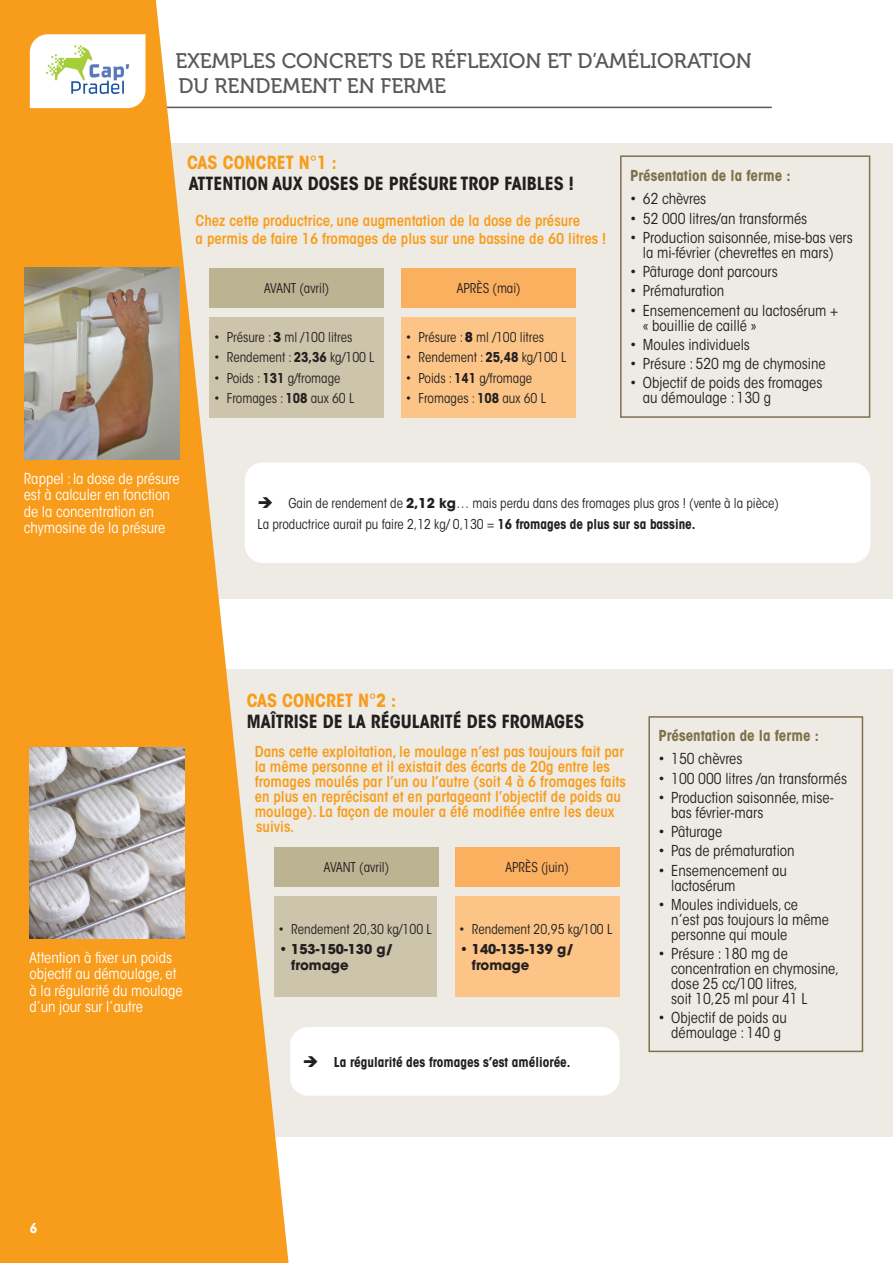
<style>
.page{position:relative;width:893px;height:1263px;background:#fff}
.page>*{position:absolute;margin:0;border:0;box-sizing:border-box;transform-origin:0 0}
.t1{font:21px/25.2px "Museo 500";color:#57585a}
.t2{font:700 condensed 18px "ITC Avant Garde Std";color:#231f20}
.t3{font:700 condensed 18px "ITC Avant Garde Std";color:#f89c1c}
.t4{font:condensed 15px/15px "ITC Avant Garde Std";color:#231f20}
.t5{font:600 condensed 15px/15px "ITC Avant Garde Std";color:#f89c1c}
.t6{font:condensed 15px/16.5px "ITC Avant Garde Std";color:#fff}
.t7{font:700 condensed 15px "ITC Avant Garde Std";color:#7f714c}
.t8{font:condensed 13.5px "ITC Avant Garde Std";color:#231f20}
.t9{font:700 13.5px/16.2px "ITC Avant Garde Std";color:#231f20}
.t10{font:700 condensed 13.5px "ITC Avant Garde Std";color:#231f20}
.t11{font:700 condensed 13.5px "ITC Avant Garde Std";color:#fff}
.s1{font-weight:700;font-stretch:normal}
.s2{font-weight:700}
</style>
<div class="page">
<div style="left:0;top:144px;width:893px;height:454px;background:#eeebe4"></div>
<div style="left:620px;top:155px;width:250px;height:263px;border:2px solid #7f714c"></div>
<div style="left:210px;top:317px;width:174px;height:101px;background:#ccc4ab"></div>
<div style="left:401px;top:317px;width:175px;height:101px;background:#fcc587"></div>
<div style="left:245px;top:462px;width:625px;height:101px;background:#fff;border-radius:18px"></div>
<div style="left:210px;top:268px;width:174px;height:40px;background:#bcb392"></div>
<div style="left:401px;top:268px;width:175px;height:40px;background:#fab05f"></div>
<div style="left:0;top:669px;width:893px;height:467px;background:#eeebe4"></div>
<div style="left:648px;top:716px;width:215px;height:336px;border:2px solid #7f714c"></div>
<div style="left:290px;top:1027px;width:330px;height:69px;background:#fff;border-radius:18px"></div>
<hr style="left:145px;top:107px;width:627px;height:1px;background:#57585a">
<svg style="left:0;top:0;width:289px;height:1263px;fill:#f89c1c"></svg>
<svg style="left:30px;top:34px;width:115px;height:74px"></svg>
<img style="left:39px;top:40px;width:98px;height:65px">
<img style="left:24px;top:268px;width:155px;height:191px">
<img style="left:30px;top:747px;width:155px;height:191px">
<div style="left:274px;top:897px;width:163px;height:100px;background:#ccc4ab"></div>
<div style="left:455px;top:897px;width:164px;height:100px;background:#fcc587"></div>
<div style="left:274px;top:847px;width:165px;height:40px;background:#bcb392"></div>
<div style="left:455px;top:847px;width:164px;height:40px;background:#fab05f"></div>
<p class="t1" style="left:175px;top:48px;width:578px">EXEMPLES CONCRETS DE RÉFLEXION ET D’AMÉLIORATION<br>DU RENDEMENT EN FERME</p>
<p class="t3" style="left:187px;top:151px;width:151px">CAS CONCRET N°1 :</p>
<p class="t2" style="left:189px;top:172px;width:387px">ATTENTION AUX DOSES DE PRÉSURE TROP FAIBLES !</p>
<p class="t7" style="left:630px;top:166px;width:162px">Présentation de la ferme :</p>
<p class="t4" style="left:630px;top:192px;width:78px">• 62 chèvres</p>
<p class="t4" style="left:630px;top:211px;width:179px">• 52 000 litres/an transformés</p>
<p class="t4" style="left:630px;top:230px;width:224px;text-align:center">• Production saisonnée, mise-bas vers la mi-février (chevrettes en mars)</p>
<p class="t4" style="left:630px;top:264px;width:149px">• Pâturage dont parcours</p>
<p class="t4" style="left:630px;top:284px;width:96px">• Prématuration</p>
<p class="t4" style="left:643px;top:303px;width:197px;text-indent:-13px">• Ensemencement au lactosérum + « bouillie de caillé »</p>
<p class="t4" style="left:630px;top:337px;width:121px">• Moules individuels</p>
<p class="t4" style="left:630px;top:356px;width:197px">• Présure : 520 mg de chymosine</p>
<p class="t4" style="left:643px;top:376px;width:181px;text-indent:-13px">• Objectif de poids des fromages au démoulage : 130 g</p>
<p class="t5" style="left:196px;top:211px;width:412px;line-height:18px">Chez cette productrice, une augmentation de la dose de présure<br>a permis de faire 16 fromages de plus sur une bassine de 60 litres !</p>
<p class="t8" style="left:264px;top:280px;width:67px">AVANT (avril)</p>
<p class="t8" style="left:457px;top:280px;width:65px">APRÈS (mai)</p>
<p class="t8" style="left:214px;top:329px;width:140px">• Présure : <span class="s1">3</span> ml /100 litres</p>
<p class="t8" style="left:214px;top:349px;width:162px">• Rendement : <span class="s2">23,36</span> kg/100 L</p>
<p class="t8" style="left:214px;top:370px;width:128px">• Poids : <span class="s2">131</span> g/fromage</p>
<p class="t8" style="left:214px;top:390px;width:142px">• Fromages : <span class="s2">108</span> aux 60 L</p>
<p class="t8" style="left:406px;top:329px;width:140px">• Présure : <span class="s1">8</span> ml /100 litres</p>
<p class="t8" style="left:406px;top:349px;width:162px">• Rendement : <span class="s2">25,48</span> kg/100 L</p>
<p class="t8" style="left:406px;top:370px;width:128px">• Poids : <span class="s2">141</span> g/fromage</p>
<p class="t8" style="left:406px;top:390px;width:142px">• Fromages : <span class="s2">108</span> aux 60 L</p>
<p class="t6" style="left:24px;top:470px;width:157px">Rappel : la dose de présure est à calculer en fonction de la concentration en chymosine de la présure</p>
<p class="t8" style="left:257px;top:495px;width:523px">➔ Gain de rendement de <span class="s1">2,12 kg</span>… mais perdu dans des fromages plus gros ! (vente à la pièce)</p>
<p class="t8" style="left:257px;top:516px;width:440px">La productrice aurait pu faire 2,12 kg/ 0,130 = <span class="s2">16 fromages de plus sur sa bassine.</span></p>
<p class="t6" style="left:29px;top:949px;width:155px">Attention à fixer un poids objectif au démoulage, et à la régularité du moulage d’un jour sur l’autre</p>
<p class="t11" style="left:30px;top:1220px;width:9px">6</p>
<p class="t3" style="left:247px;top:688px;width:151px">CAS CONCRET N°2 :</p>
<p class="t2" style="left:247px;top:710px;width:339px">MAÎTRISE DE LA RÉGULARITÉ DES FROMAGES</p>
<p class="t5" style="left:255px;top:744px;width:373px">Dans cette exploitation, le moulage n’est pas toujours fait par la même personne et il existait des écarts de 20g entre les fromages moulés par l’un ou l’autre (soit 4 à 6 fromages faits en plus en reprécisant et en partageant l’objectif de poids au moulage). La façon de mouler a été modifiée entre les deux suivis.</p>
<p class="t8" style="left:324px;top:859px;width:67px">AVANT (avril)</p>
<p class="t8" style="left:505px;top:859px;width:65px">APRÈS (juin)</p>
<p class="t8" style="left:279px;top:920px;width:155px">• Rendement 20,30 kg/100 L</p>
<p class="t9" style="left:291px;top:941px;width:104px;text-indent:-13px">• 153-150-130 g/ fromage</p>
<p class="t8" style="left:459px;top:920px;width:155px">• Rendement 20,95 kg/100 L</p>
<p class="t9" style="left:472px;top:941px;width:104px;text-indent:-13px">• 140-135-139 g/ fromage</p>
<p class="t10" style="left:303px;top:1053px;width:269px">➔ La régularité des fromages s’est améliorée.</p>
<p class="t7" style="left:658px;top:726px;width:162px">Présentation de la ferme :</p>
<p class="t4" style="left:658px;top:751px;width:86px">• 150 chèvres</p>
<p class="t4" style="left:658px;top:771px;width:190px">• 100 000 litres /an transformés</p>
<p class="t4" style="left:671px;top:790px;width:164px;text-indent:-13px">• Production saisonnée, mise&shy;bas février-mars</p>
<p class="t4" style="left:658px;top:824px;width:65px">• Pâturage</p>
<p class="t4" style="left:658px;top:844px;width:138px">• Pas de prématuration</p>
<p class="t4" style="left:671px;top:863px;width:117px;text-indent:-13px">• Ensemencement au lactosérum</p>
<p class="t4" style="left:671px;top:897px;width:159px;text-indent:-13px">• Moules individuels, ce n’est pas toujours la même personne qui moule</p>
<p class="t4" style="left:671px;top:946px;width:169px;text-indent:-13px">• Présure : 180 mg de concentration en chymosine, dose 25 cc/100 litres,<br>soit 10,25 ml pour 41 L</p>
<p class="t4" style="left:658px;top:1011px;width:130px;text-align:center">• Objectif de poids au démoulage : 140 g</p>
</div>
